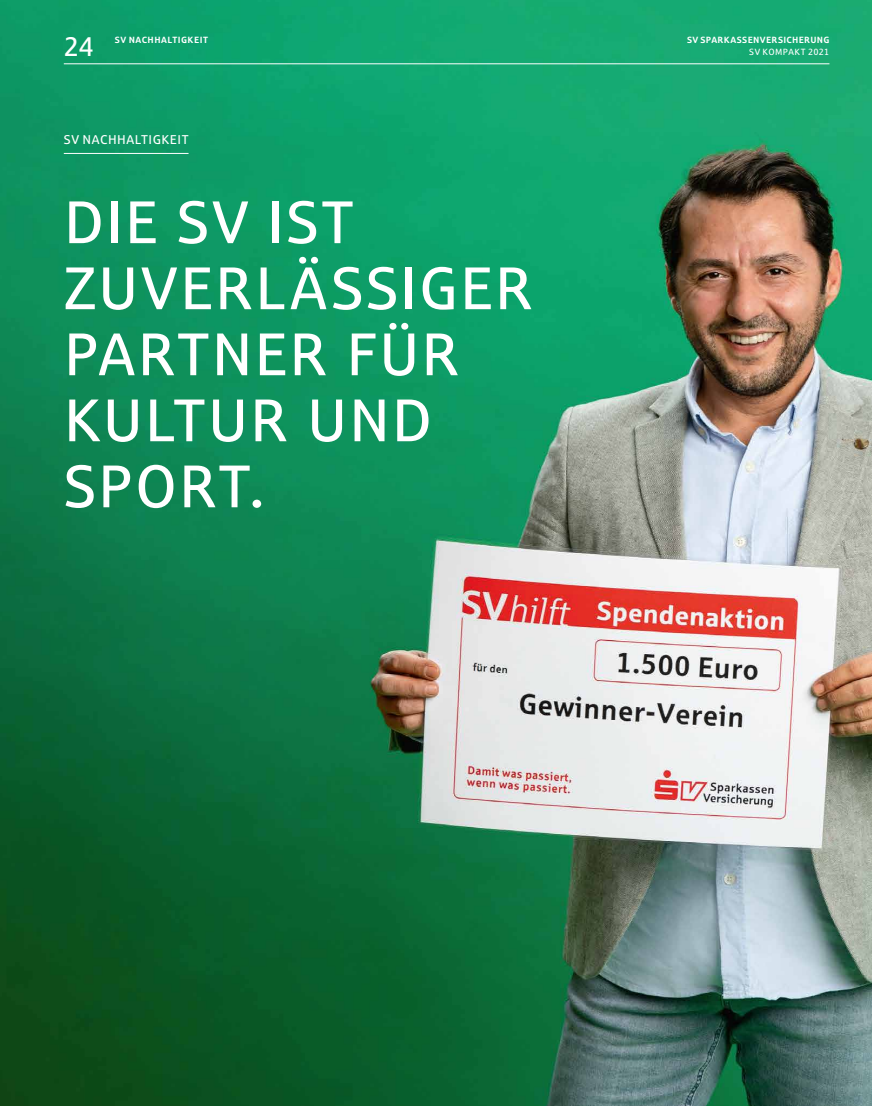
<style>
.page{position:relative;width:872px;height:1106px;background:#fff}
.page>*{position:absolute;margin:0;border:0;box-sizing:border-box;transform-origin:0 0}
.t1{font:60px/66px "Sparkasse";letter-spacing:.03em;color:#fff}
.t2{font:27px "Sparkasse";color:#fff}
.t3{font:12.75px "Sparkasse";letter-spacing:.045em;color:#fff}
.t4{font:700 9px "Sparkasse";letter-spacing:.04em;color:#fff}
.t5{font:9px "Sparkasse";letter-spacing:.04em;color:#fff}
</style>
<div class="page">
<img style="left:0;top:0;width:872px;height:1106px">
<hr style="left:64px;top:153px;width:124px;height:1px;background:#fff">
<hr style="left:64px;top:63px;width:765px;height:1px;background:#fff">
<p class="t4" style="left:115px;top:34px;width:95px">SV NACHHALTIGKEIT</p>
<p class="t4" style="left:687px;top:34px;width:144px">SV SPARKASSENVERSICHERUNG</p>
<p class="t2" style="left:64px;top:31px;width:32px">24</p>
<p class="t5" style="left:749px;top:46px;width:82px">SV KOMPAKT 2021</p>
<p class="t3" style="left:64px;top:133px;width:126px">SV NACHHALTIGKEIT</p>
<p class="t1" style="left:64px;top:189px;width:471px">DIE SV IST<br>ZUVERLÄSSIGER<br>PARTNER FÜR<br>KULTUR UND<br>SPORT.</p>
</div>
